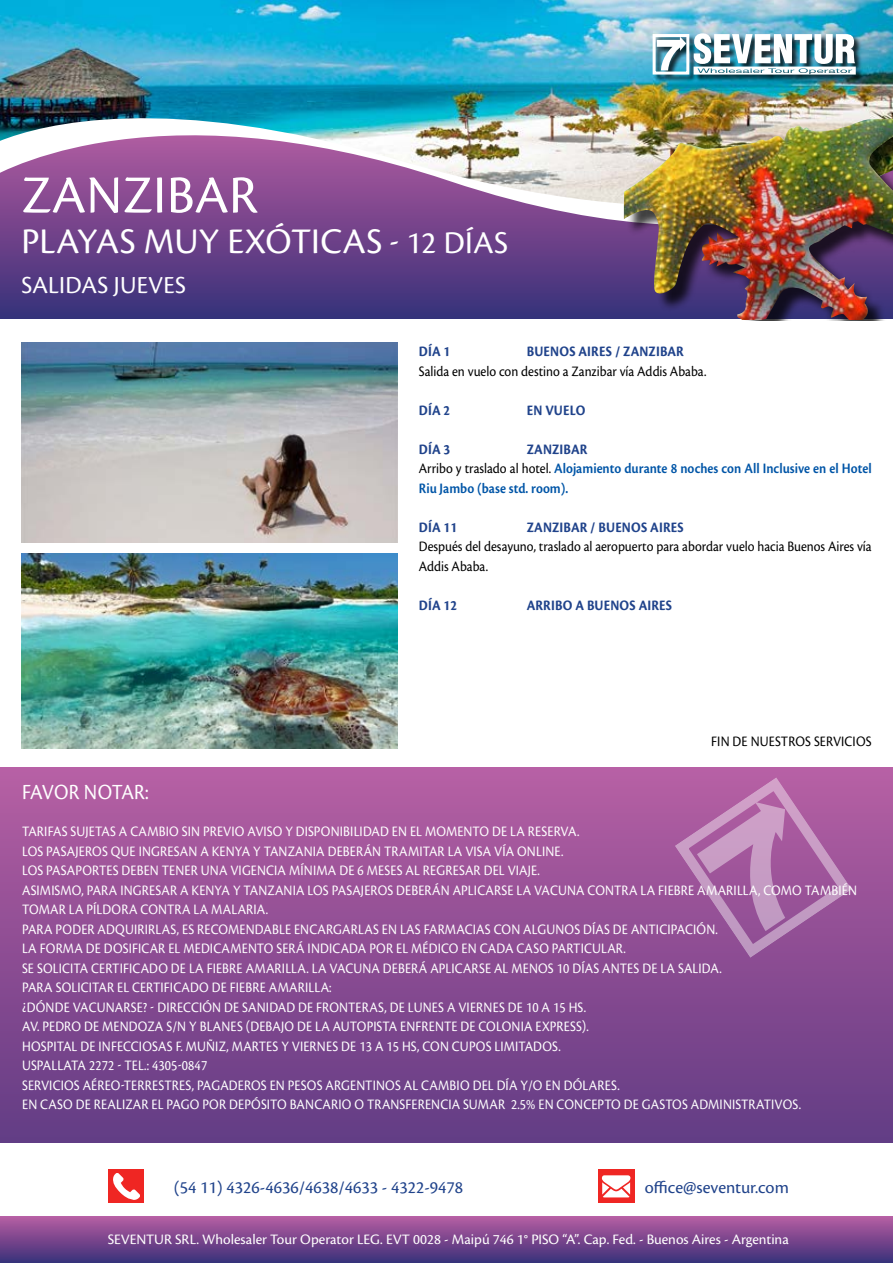
<style>
.page{position:relative;width:893px;height:1263px;background:#fff}
.page>*{position:absolute;margin:0;border:0;box-sizing:border-box;transform-origin:0 0}
.t1{font:55.5px "Cronos Pro";color:#fff}
.t2{font:37.5px "Cronos Pro";letter-spacing:.01em;color:#fff}
.t3{font:25.5px "Cronos Pro";letter-spacing:.01em;color:#fff}
.t4{font:22.5px "Cronos Pro";color:#fff;scale:.9 1}
.t5{font:18px "Cronos Pro";color:#20438b}
.t6{font:15px/19.5px "Cronos Pro";letter-spacing:.01em;color:#fff;scale:.9 1}
.t7{font:15px/19.5px "Cronos Pro";letter-spacing:.005em;color:#000;scale:.9 1}
.t8{font:600 15px/19.5px "Cronos Pro";color:#0055a7;scale:.9 1}
.t9{font:15px "Cronos Pro";letter-spacing:.01em;color:#fff}
.t10{font:700 15px "Cronos Pro";letter-spacing:.01em;color:#20438b;scale:.9 1}
.s1{font-size:33px}
.s2{font-weight:700;color:#20438b}
.s3{font-weight:400;color:#000}
</style>
<div class="page">
<div style="left:0;top:125px;width:893px;height:194px;background:#3e357d"></div>
<svg style="left:0;top:208px;width:624px;height:85px"></svg>
<img style="left:0;top:0;width:893px;height:208px">
<img style="left:21px;top:342px;width:377px;height:200px">
<div style="left:653px;top:34px;width:211px;height:49px;background:#000;opacity:.77"></div>
<div style="left:653px;top:34px;width:36px;height:41px;border:3px solid #fff"></div>
<svg style="left:657px;top:37px;width:29px;height:33px"></svg>
<img style="left:694px;top:33px;width:162px;height:42px">
<img style="left:21px;top:554px;width:377px;height:194px">
<div style="left:0;top:767px;width:893px;height:376px;background:linear-gradient(to bottom,#b75fa3,#623c84)"></div>
<svg style="left:675px;top:777px;width:177px;height:181px"></svg>
<div style="left:0;top:1216px;width:893px;height:47px;background:linear-gradient(to bottom,#b95ea2,#3a3079)"></div>
<div style="left:598px;top:1169px;width:36px;height:34px;background:#ef2623"></div>
<svg style="left:602px;top:1175px;width:28px;height:22px"></svg>
<div style="left:108px;top:1169px;width:35px;height:34px;background:#ef2623"></div>
<svg style="left:113px;top:1173px;width:27px;height:27px"></svg>
<img style="left:624px;top:119px;width:269px;height:201px">
<h1 class="t1" style="left:22px;top:163px;width:238px">zanzibar</h1>
<h2 class="t2" style="left:21px;top:220px;width:470px">playas muy exóticas <span class="s1">- 12 días</span></h2>
<h3 class="t3" style="left:21px;top:271px;width:59px">salidas</h3>
<h3 class="t3" style="left:114px;top:271px;width:71px">jueves</h3>
<p class="t10" style="left:419px;top:343px;width:36px">DÍA 1</p>
<p class="t10" style="left:527px;top:343px;width:176px">BUENOS AIRES / ZANZIBAR</p>
<p class="t7" style="left:419px;top:361px;width:321px">Salida en vuelo con destino a Zanzibar vía Addis Ababa.</p>
<p class="t10" style="left:419px;top:401px;width:36px">DÍA 2</p>
<p class="t10" style="left:527px;top:401px;width:66px">EN VUELO</p>
<p class="t10" style="left:419px;top:440px;width:36px">DÍA 3</p>
<p class="t8" style="left:419px;top:439px;width:505px;text-indent:108px"><span class="s2">ZANZIBAR<br></span><span class="s3">Arribo y traslado al hotel.</span> Alojamiento durante 8 noches con All Inclusive en el Hotel<br>Riu Jambo (base std. room).</p>
<p class="t10" style="left:419px;top:518px;width:73px">DÍA 11 Z</p>
<p class="t10" style="left:534px;top:518px;width:168px">ANZIBAR / BUENOS AIRES</p>
<p class="t7" style="left:419px;top:537px;width:505px">Después del desayuno, traslado al aeropuerto para abordar vuelo hacia Buenos Aires vía<br>Addis Ababa.</p>
<p class="t10" style="left:419px;top:596px;width:44px">DÍA 12</p>
<p class="t10" style="left:527px;top:596px;width:163px">ARRIBO A BUENOS AIRES</p>
<p class="t7" style="left:711px;top:732px;width:178px">fin de nuestros servicios</p>
<h3 class="t4" style="left:22px;top:779px;width:37px">FAVOR</h3>
<h3 class="t4" style="left:84px;top:779px;width:73px">NOTAR:</h3>
<p class="t6" style="left:22px;top:822px;width:69px">TARIFAS SUJET</p>
<p class="t6" style="left:101px;top:822px;width:122px">AS A CAMBIO SIN PREVIO</p>
<p class="t6" style="left:247px;top:822px;width:83px">AVISO Y DISPONI</p>
<p class="t6" style="left:343px;top:822px;width:102px">BILIDAD EN EL MOMENTO</p>
<p class="t6" style="left:492px;top:822px;width:98px">DE LA RESERVA.</p>
<p class="t6" style="left:22px;top:841px;width:68px">LOS PASAJERO</p>
<p class="t6" style="left:102px;top:841px;width:471px">S QUE IN GRESAN A KENYA Y TANZANIA DEBERÁN TRAMITAR LA VISA VÍA ONLINE</p>
<p class="t6" style="left:561px;top:841px;width:4px">.</p>
<p class="t6" style="left:22px;top:861px;width:69px">LOS PASAPORTE</p>
<p class="t6" style="left:113px;top:861px;width:64px">S DEBEN TENER</p>
<p class="t6" style="left:201px;top:861px;width:64px">UNA VIGENCI</p>
<p class="t6" style="left:278px;top:861px;width:23px">A MÍNIM</p>
<p class="t6" style="left:22px;top:861px;width:577px;text-indent:306px">A DE 6 MESES AL REGRESAR DEL VIAJE.<br>ASIMISMO, PARA IN GRESAR A KENYA Y TANZANIA LOS PASAJERO</p>
<p class="t6" style="left:387px;top:880px;width:233px">S DEBERÁN APLICARSE LA VACUNA CONTR</p>
<p class="t6" style="left:629px;top:880px;width:161px">A LA FIEBRE AMARILLA, COMO</p>
<p class="t6" style="left:805px;top:880px;width:57px">TAMBIÉN</p>
<p class="t6" style="left:22px;top:900px;width:12px">TOM</p>
<p class="t6" style="left:50px;top:900px;width:111px">ARLA PÍLDORA CONTR</p>
<p class="t6" style="left:182px;top:900px;width:97px">A LA MALARIA.</p>
<p class="t6" style="left:22px;top:919px;width:122px">PARA PO DER ADQUIRIRL</p>
<p class="t6" style="left:162px;top:919px;width:50px">AS, ES RECOMEN</p>
<p class="t6" style="left:255px;top:919px;width:276px">DABLE ENCARGARLAS EN LAS FARMACIAS CON</p>
<p class="t6" style="left:523px;top:919px;width:37px">ALGUNO</p>
<p class="t6" style="left:574px;top:919px;width:81px">S DÍAS DE ANTICIP</p>
<p class="t6" style="left:677px;top:919px;width:19px">ACIÓN</p>
<p class="t6" style="left:715px;top:919px;width:4px">.</p>
<p class="t6" style="left:22px;top:939px;width:30px">LA FORM</p>
<p class="t6" style="left:75px;top:939px;width:184px">A DE DOSIFICAR EL MEDICAMENTO</p>
<p class="t6" style="left:276px;top:939px;width:113px">SERÁ IN DICADA POR</p>
<p class="t6" style="left:396px;top:939px;width:198px">EL MÉDICO EN CADA CASO PARTICUL</p>
<p class="t6" style="left:607px;top:939px;width:22px">AR.</p>
<p class="t6" style="left:22px;top:958px;width:32px">SE SOLICIT</p>
<p class="t6" style="left:80px;top:958px;width:21px">A CERTIFIC</p>
<p class="t6" style="left:141px;top:958px;width:423px">ADO DE LA FIEBRE AMARILLA. LA VACUNA DEBERÁ APLICARSE AL MENO</p>
<p class="t6" style="left:548px;top:958px;width:195px">S 10 DÍAS ANTES DE LA SALI DA.</p>
<p class="t6" style="left:22px;top:978px;width:52px">PARA SOLICIT</p>
<p class="t6" style="left:99px;top:978px;width:46px">AREL CERTIFIC</p>
<p class="t6" style="left:182px;top:978px;width:168px">ADO DE FIEBRE AMARILLA:</p>
<p class="t6" style="left:22px;top:997px;width:169px">¿DÓN DE VACUNARSE? - DIRECCIÓN</p>
<p class="t6" style="left:224px;top:997px;width:112px">DE SANI DAD DE FRONTER</p>
<p class="t6" style="left:369px;top:997px;width:52px">AS, DE LUNE</p>
<p class="t6" style="left:438px;top:997px;width:31px">S A VIERNE</p>
<p class="t6" style="left:499px;top:997px;width:98px">S DE 10 A 15 HS.</p>
<p class="t6" style="left:22px;top:1017px;width:363px">AV. PEDRO DE MEN DOZA S/N Y BLANES (DEBAJO DE LA AUTOPI</p>
<p class="t6" style="left:377px;top:1017px;width:35px">STA ENFRENTE</p>
<p class="t6" style="left:460px;top:1017px;width:30px">DE COLONI</p>
<p class="t6" style="left:524px;top:1017px;width:22px">A EXPRE</p>
<p class="t6" style="left:570px;top:1017px;width:22px">SS).</p>
<p class="t6" style="left:22px;top:1036px;width:94px">HOSPITAL DE INFECCIO</p>
<p class="t6" style="left:152px;top:1036px;width:164px">SAS F. MU ÑIZ, MARTES Y VIERNE</p>
<p class="t6" style="left:332px;top:1036px;width:111px">S DE 13 A 15 HS, CON</p>
<p class="t6" style="left:452px;top:1036px;width:11px">CUPO</p>
<p class="t6" style="left:486px;top:1036px;width:18px">S LIMIT</p>
<p class="t6" style="left:525px;top:1036px;width:41px">ADOS.</p>
<p class="t6" style="left:22px;top:1056px;width:207px">USPALLATA 2272 - TEL.: 4305-0847<br>SERVICIO</p>
<p class="t6" style="left:74px;top:1075px;width:65px">S AÉREO-TERRE</p>
<p class="t6" style="left:159px;top:1075px;width:222px">STRES, PAGADEROS EN PESOS ARGENTINO</p>
<p class="t6" style="left:395px;top:1075px;width:251px">S AL CAMBIO DEL DÍA Y/O EN DÓLARES.</p>
<p class="t6" style="left:22px;top:1095px;width:210px">EN CASO DE REALIZAR EL PAGO POR</p>
<p class="t6" style="left:229px;top:1095px;width:204px">DEPÓSITO BANCARIO O TRANSFERENCI</p>
<p class="t6" style="left:452px;top:1095px;width:127px">A SUMAR 2.5% EN CONCEPTO</p>
<p class="t6" style="left:624px;top:1095px;width:102px">DE GASTOS ADMINI</p>
<p class="t6" style="left:735px;top:1095px;width:41px">STRATIVO</p>
<p class="t6" style="left:792px;top:1095px;width:11px">S.</p>
<p class="t5" style="left:174px;top:1177px;width:291px">(54 11) 4326-4636/4638/4633 - 4322-9478</p>
<p class="t5" style="left:645px;top:1177px;width:146px">office@seventur.com</p>
<p class="t9" style="left:108px;top:1231px;width:16px">SEVENTUR</p>
<p class="t9" style="left:175px;top:1231px;width:220px">SRL. Wholesaler Tour Operator LEG. EVT</p>
<p class="t9" style="left:413px;top:1231px;width:377px">0028 - Maipú 746 1° PISO “A”. Cap. Fed. - Buenos Aires - Argentina</p>
</div>
